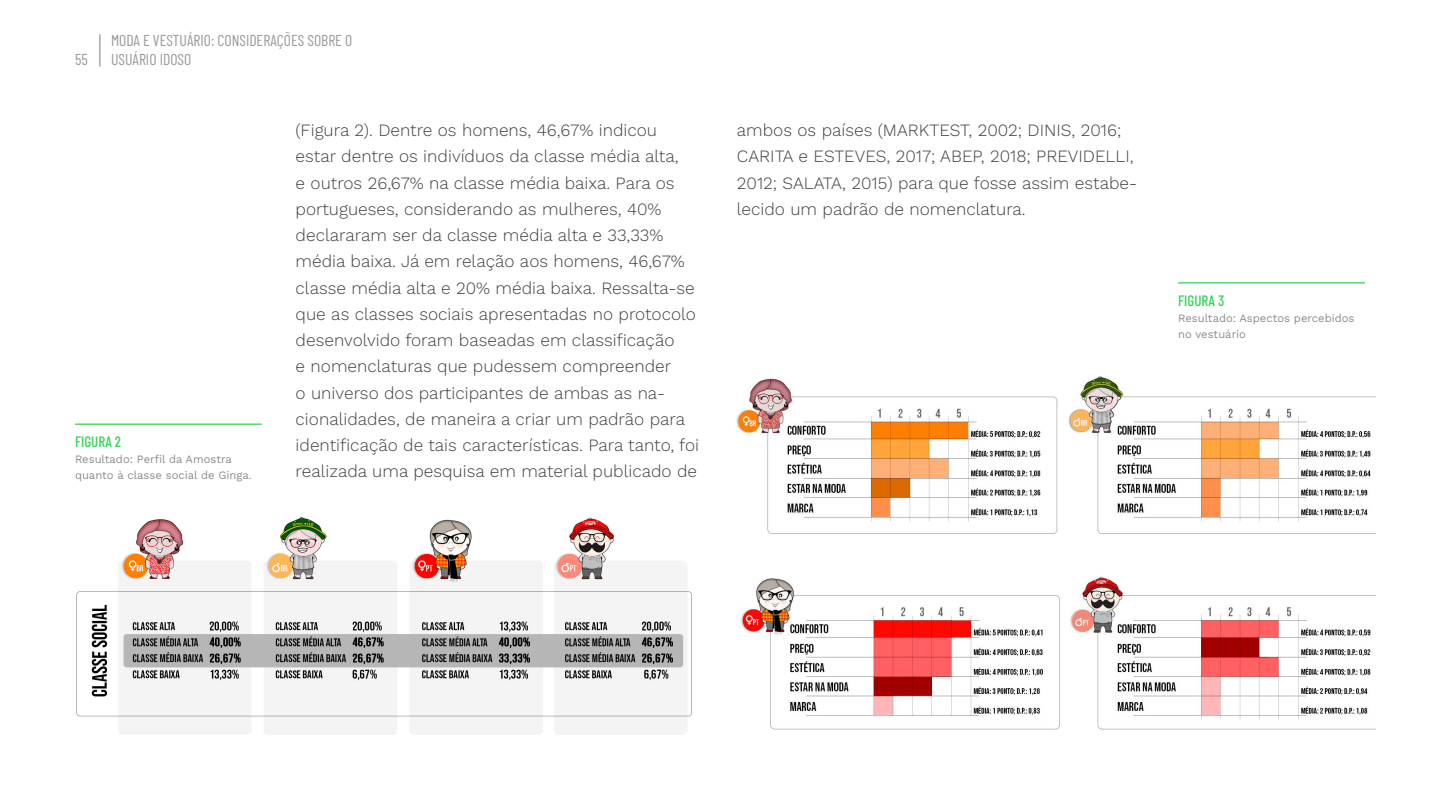
<style>
.page{position:relative;width:1440px;height:810px;background:#fff}
.page>*{position:absolute;margin:0;border:0;box-sizing:border-box;transform-origin:0 0}
.t1{font:300 17.25px/26.2px "Work Sans";color:#404040}
.t2{font:15.75px "Barlow Condensed";color:#999}
.t3{font:500 15px "Barlow Condensed";color:#35d355}
.t4{font:11.25px/15.8px "Work Sans";color:#8c8c8c}
</style>
<div class="page">
<hr style="left:99px;top:34px;width:2px;height:33px;background:#999">
<hr style="left:1178px;top:282px;width:187px;height:2px;background:#35d355">
<img style="left:76px;top:517px;width:616px;height:218px">
<hr style="left:75px;top:424px;width:187px;height:1px;background:#35d355">
<img style="left:737px;top:376px;width:639px;height:354px">
<p class="t2" style="left:111px;top:30px;width:243px">MODA E VESTUÁRIO: CONSIDERAÇÕES SOBRE O</p>
<p class="t2" style="left:75px;top:48px;width:14px">55</p>
<p class="t2" style="left:111px;top:48px;width:82px">USUÁRIO IDOSO</p>
<p class="t3" style="left:75px;top:431px;width:48px">FIGURA 2</p>
<p class="t4" style="left:75px;top:451px;width:178px">Resultado: Perfil da Amostra quanto à classe social de Ginga.</p>
<p class="t1" style="left:296px;top:117px;width:405px">(Figura 2). Dentre os homens, 46,67% indicou estar dentre os indivíduos da classe média alta,<br>e outros 26,67% na classe média baixa. Para os portugueses, considerando as mulheres, 40% declararam ser da classe média alta e 33,33% média baixa. Já em relação aos homens, 46,67% classe média alta e 20% média baixa. Ressalta-se que as classes sociais apresentadas no protocolo desenvolvido foram baseadas em classificação<br>e nomenclaturas que pudessem compreender<br>o universo dos participantes de ambas as na&shy;cionalidades, de maneira a criar um padrão para identificação de tais características. Para tanto, foi realizada uma pesquisa em material publicado de</p>
<p class="t1" style="left:737px;top:117px;width:402px">ambos os países (MARKTEST, 2002; DINIS, 2016; CARITA e ESTEVES, 2017; ABEP, 2018; PREVIDELLI, 2012; SALATA, 2015) para que fosse assim estabe&shy;lecido um padrão de nomenclatura.</p>
<p class="t3" style="left:1178px;top:290px;width:48px">FIGURA 3</p>
<p class="t4" style="left:1178px;top:310px;width:178px">Resultado: Aspectos percebidos no vestuário</p>
</div>
